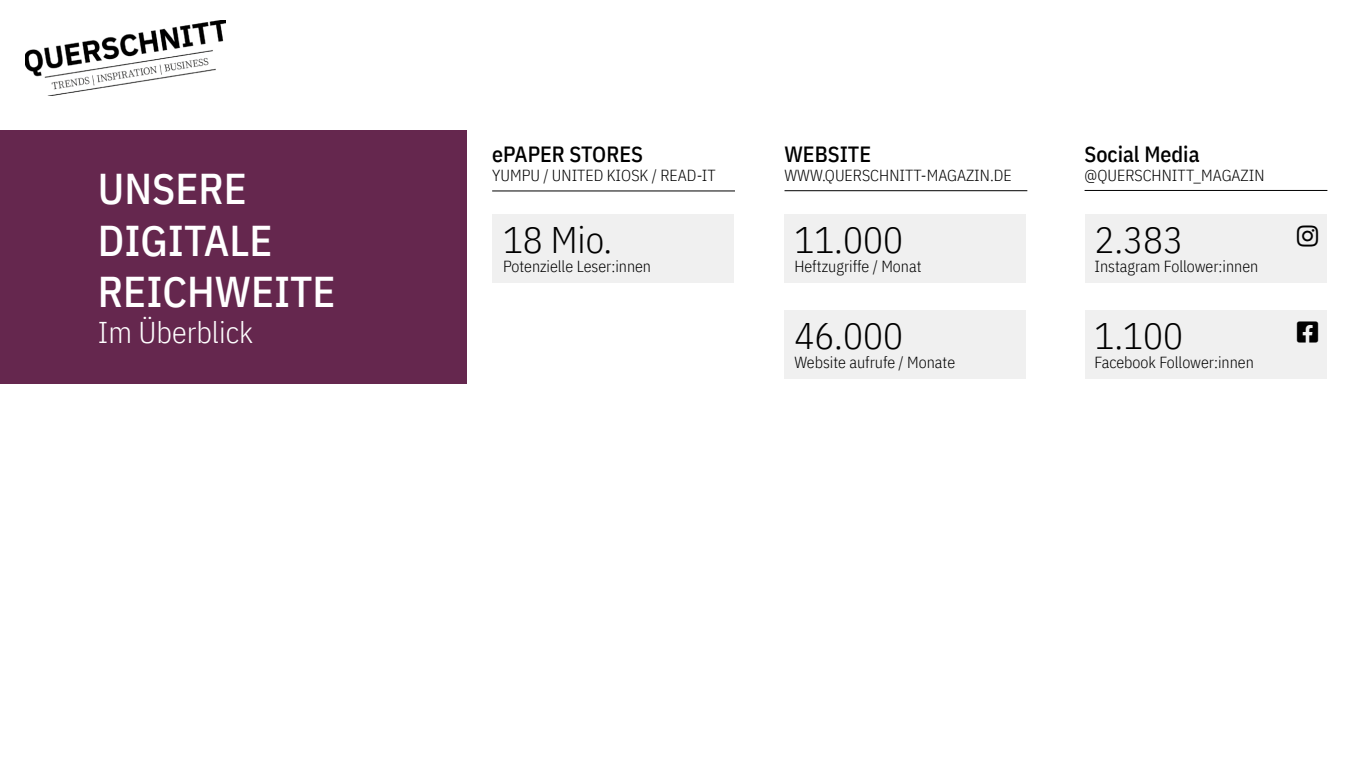
<style>
.page{position:relative;width:1366px;height:768px;background:#fff}
.page>*{position:absolute;margin:0;border:0;box-sizing:border-box;transform-origin:0 0}
.t1{font:500 43px/51.6px "IBM Plex Sans Cond";color:#fff}
.t2{font:300 37px "IBM Plex Sans Cond";color:#000}
.t3{font:300 30px "IBM Plex Sans Cond";color:#fff}
.t4{font:500 22px "IBM Plex Sans Cond";color:#000}
.t5{font:300 16px "IBM Plex Sans Cond";color:#000}
</style>
<div class="page">
<div style="left:1085px;top:214px;width:241px;height:70px;background:#f0f0f0"></div>
<div style="left:1085px;top:310px;width:241px;height:69px;background:#f0f0f0"></div>
<div style="left:785px;top:214px;width:241px;height:70px;background:#f0f0f0"></div>
<div style="left:785px;top:310px;width:241px;height:69px;background:#f0f0f0"></div>
<div style="left:492px;top:214px;width:242px;height:70px;background:#f0f0f0"></div>
<div style="left:0;top:130px;width:467px;height:254px;background:#65274e"></div>
<img style="left:25px;top:20px;width:200px;height:76px">
<hr style="left:492px;top:191px;width:243px;height:1px;background:#000">
<hr style="left:785px;top:191px;width:242px;height:1px;background:#000">
<hr style="left:1085px;top:190px;width:242px;height:1px;background:#000">
<h1 class="t1" style="left:98px;top:159px;width:239px">UNSERE<br>DIGITALE<br>REICHWEITE</h1>
<h3 class="t3" style="left:98px;top:310px;width:157px">Im Überblick</h3>
<h3 class="t4" style="left:492px;top:137px;width:152px">ePAPER STORES</h3>
<p class="t5" style="left:492px;top:163px;width:225px">YUMPU / UNITED KIOSK / READ-IT</p>
<h2 class="t2" style="left:503px;top:212px;width:111px">18 Mio.</h2>
<p class="t5" style="left:503px;top:255px;width:150px">Potenzielle Leser:innen</p>
<h3 class="t4" style="left:785px;top:137px;width:88px">WEBSITE</h3>
<p class="t5" style="left:785px;top:163px;width:229px">WWW.QUERSCHNITT-MAGAZIN.DE</p>
<h2 class="t2" style="left:794px;top:212px;width:110px">11.000</h2>
<p class="t5" style="left:794px;top:255px;width:129px">Heftzugriffe / Monat</p>
<h2 class="t2" style="left:794px;top:308px;width:110px">46.000</h2>
<p class="t5" style="left:794px;top:350px;width:162px">Website aufrufe / Monate</p>
<h3 class="t4" style="left:1085px;top:137px;width:117px">Social Media</h3>
<p class="t5" style="left:1085px;top:163px;width:181px">@QUERSCHNITT_MAGAZIN</p>
<h2 class="t2" style="left:1094px;top:212px;width:90px">2.383</h2>
<p class="t5" style="left:1094px;top:255px;width:165px">Instagram Follower:innen</p>
<h2 class="t2" style="left:1094px;top:308px;width:90px">1.100</h2>
<p class="t5" style="left:1094px;top:350px;width:161px">Facebook Follower:innen</p>
</div>
